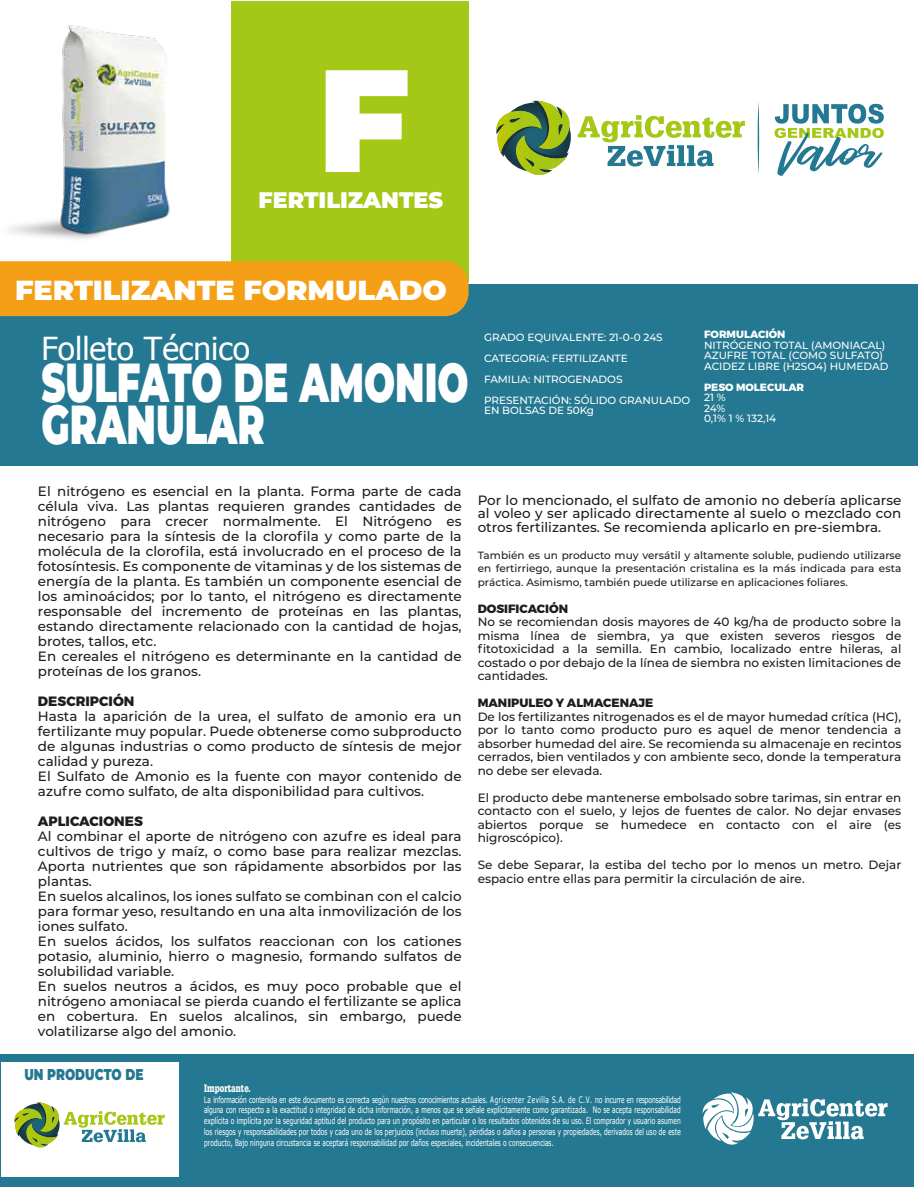
<style>
.page{position:relative;width:918px;height:1188px;background:#fff}
.page>*{position:absolute;margin:0;border:0;box-sizing:border-box;transform-origin:0 0}
.t1{font:900 145.5px "Montserrat";color:#fff}
.t2{font:900 54.9px/42.3px "Montserrat";color:#fff;scale:.67 1}
.t3{font:31.65px "Tahoma";color:#fff}
.t4{font:900 27.6px "Montserrat";color:#fff;scale:1.04 1}
.t5{font:900 22.5px "Montserrat";color:#fff}
.t6{font:900 15.75px "Montserrat";color:#247891;scale:.77 1}
.t7{font:500 13.5px/15px "Montserrat";color:#1d1d1b}
.t8{font:800 13.5px "Montserrat";color:#1d1d1b}
.t9{font:500 12px/13.5px "Montserrat";color:#1d1d1b;text-align:justify}
.t10{font:800 12px "Montserrat";color:#1d1d1b}
.t11{font:500 10.5px/10.5px "Montserrat";letter-spacing:-.005em;color:#fff}
.t12{font:500 10.5px/13.5px "Montserrat";color:#1d1d1b;text-align:justify}
.t13{font:800 10.5px "Montserrat";color:#fff}
.t14{font:900 10.5px "Glypha LT Std";color:#fff;scale:.72 1}
.t15{font:9px/10.8px "Tahoma";letter-spacing:.02em;color:#fff;text-align:justify;scale:.72 1}
</style>
<div class="page">
<div style="left:0;top:285px;width:918px;height:181px;background:#247891"></div>
<svg style="left:496px;top:100px;width:249px;height:75px"></svg>
<svg style="left:775px;top:104px;width:109px;height:72px"></svg>
<svg style="left:758px;top:102px;width:1px;height:72px"></svg>
<div style="left:232px;top:1px;width:237px;height:281px;background:#a5c715"></div>
<div style="left:0;top:261px;width:469px;height:55px;background:#f59f16"></div>
<div style="left:0;top:1055px;width:914px;height:132px;background:#247891"></div>
<svg style="left:703px;top:1092px;width:185px;height:53px"></svg>
<div style="left:1px;top:1062px;width:178px;height:114px;background:#fff"></div>
<svg style="left:15px;top:1102px;width:150px;height:46px"></svg>
<img style="left:0;top:1px;width:246px;height:265px">
<h1 class="t1" style="left:317px;top:11px;width:94px">F</h1>
<h3 class="t5" style="left:258px;top:183px;width:186px">FERTILIZANTES</h3>
<h3 class="t4" style="left:15px;top:269px;width:417px">FERTILIZANTE FORMULADO</h3>
<h3 class="t3" style="left:34px;top:327px;width:210px">Fol eto Técnico</h3>
<h3 class="t3" style="left:42px;top:327px;width:210px">Folleto Técnico</h3>
<h2 class="t2" style="left:42px;top:357px;width:639px">SULFATO DE AMONIO<br>GRANULAR</h2>
<p class="t11" style="left:484px;top:326px;width:208px;line-height:21px">GRADO EQUIVALENTE: 21-0-0 24S<br>CATEGORíA: FERTILIZANTE<br>FAMILIA: NITROGENADOS<br>PRESENTACIÓN: SÓLIDO GRANULADO</p>
<p class="t11" style="left:484px;top:405px;width:112px">EN BOLSAS DE 50Kg</p>
<p class="t13" style="left:704px;top:328px;width:83px">FORMULACIÓN</p>
<p class="t11" style="left:704px;top:340px;width:186px">NITRÓGENO TOTAL (AMONIACAL)<br>AZUFRE TOTAL (COMO SULFATO)<br>ACIDEZ LIBRE (H2SO4) HUMEDAD</p>
<p class="t13" style="left:704px;top:381px;width:102px">PESO MOLECULAR</p>
<p class="t11" style="left:704px;top:392px;width:74px">21 %<br>24%<br>0,1% 1 % 132,14</p>
<p class="t7" style="left:38px;top:483px;width:425px">El nitrógeno es esencial en la planta. Forma parte de cada célula viva. Las plantas requieren grandes cantidades de nitrógeno para crecer normalmente. El Nitrógeno es necesario para la síntesis de la clorofila y como parte de la molécula de la clorofila, está involucrado en el proceso de la fotosíntesis. Es componente de vitaminas y de los sistemas de energía de la planta. Es también un componente esencial de los aminoácidos; por lo tanto, el nitrógeno es directamente responsable del incremento de proteínas en las plantas, estando directamente relacionado con la cantidad de hojas, brotes, tallos, etc.<br>En cereales el nitrógeno es determinante en la cantidad de proteínas de los granos.</p>
<p class="t8" style="left:38px;top:693px;width:98px">DESCRIPCIÓN</p>
<p class="t7" style="left:38px;top:708px;width:425px">Hasta la aparición de la urea, el sulfato de amonio era un fertilizante muy popular. Puede obtenerse como subproducto de algunas industrias o como producto de síntesis de mejor calidad y pureza.<br>El Sulfato de Amonio es la fuente con mayor contenido de azufre como sulfato, de alta disponibilidad para cultivos.</p>
<p class="t8" style="left:38px;top:813px;width:106px">APLICACIONES</p>
<p class="t7" style="left:38px;top:828px;width:425px">Al combinar el aporte de nitrógeno con azufre es ideal para cultivos de trigo y maíz, o como base para realizar mezclas.<br>Aporta nutrientes que son rápidamente absorbidos por las plantas.<br>En suelos alcalinos, los iones sulfato se combinan con el calcio para formar yeso, resultando en una alta inmovilización de los iones sulfato.<br>En suelos ácidos, los sulfatos reaccionan con los cationes potasio, aluminio, hierro o magnesio, formando sulfatos de solubilidad variable.<br>En suelos neutros a ácidos, es muy poco probable que el nitrógeno amoniacal se pierda cuando el fertilizante se aplica en cobertura. En suelos alcalinos, sin embargo, puede volatilizarse algo del amonio.</p>
<p class="t6" style="left:24px;top:1063px;width:156px">UN PRODUCTO DE</p>
<p class="t7" style="left:478px;top:492px;width:425px;line-height:13.5px;text-align:justify">Por lo mencionado, el sulfato de amonio no debería aplicarse al voleo y ser aplicado directamente al suelo o mezclado con otros fertilizantes. Se recomienda aplicarlo en pre-siembra.</p>
<p class="t12" style="left:478px;top:548px;width:425px">También es un producto muy versátil y altamente soluble, pudiendo utilizarse en fertirriego, aunque la presentación cristalina es la más indicada para esta práctica. Asimismo, también puede utilizarse en aplicaciones foliares.</p>
<p class="t10" style="left:478px;top:601px;width:92px">DOSIFICACIÓN</p>
<p class="t9" style="left:478px;top:615px;width:425px">No se recomiendan dosis mayores de 40 kg/ha de producto sobre la misma línea de siembra, ya que existen severos riesgos de fitotoxicidad a la semilla. En cambio, localizado entre hileras, al costado o por debajo de la línea de siembra no existen limitaciones de cantidades.</p>
<p class="t10" style="left:478px;top:695px;width:177px">MANIPULEO Y ALMACENAJE</p>
<p class="t9" style="left:478px;top:709px;width:425px">De los fertilizantes nitrogenados es el de mayor humedad crítica (HC), por lo tanto como producto puro es aquel de menor tendencia a absorber humedad del aire. Se recomienda su almacenaje en recintos cerrados, bien ventilados y con ambiente seco, donde la temperatura no debe ser elevada.</p>
<p class="t9" style="left:478px;top:790px;width:425px">El producto debe mantenerse embolsado sobre tarimas, sin entrar en contacto con el suelo, y lejos de fuentes de calor. No dejar envases abiertos porque se humedece en contacto con el aire (es higroscópico).</p>
<p class="t9" style="left:478px;top:858px;width:425px">Se debe Separar, la estiba del techo por lo menos un metro. Dejar espacio entre ellas para permitir la circulación de aire.</p>
<p class="t14" style="left:204px;top:1082px;width:66px">Importante.</p>
<p class="t15" style="left:204px;top:1093px;width:663px">La información contenida en este documento es correcta según nuestros conocimientos actuales. Agricenter Zevilla S.A. de C.V. no incurre en responsabilidad alguna con respecto a la exactitud o integridad de dicha información, a menos que se señale explícitamente como garantizada. No se acepta responsabilidad explícita o implícita por la seguridad aptitud del producto para un propósito en particular o los resultados obtenidos de su uso. El comprador y usuario asumen los riesgos y responsabilidades por todos y cada uno de los perjuicios (incluso muerte), pérdidas o daños a personas y propiedades, derivados del uso de este producto, Bajo ninguna circustancia se aceptará responsabilidad por daños especiales, incidentales o consecuencias.</p>
</div>
